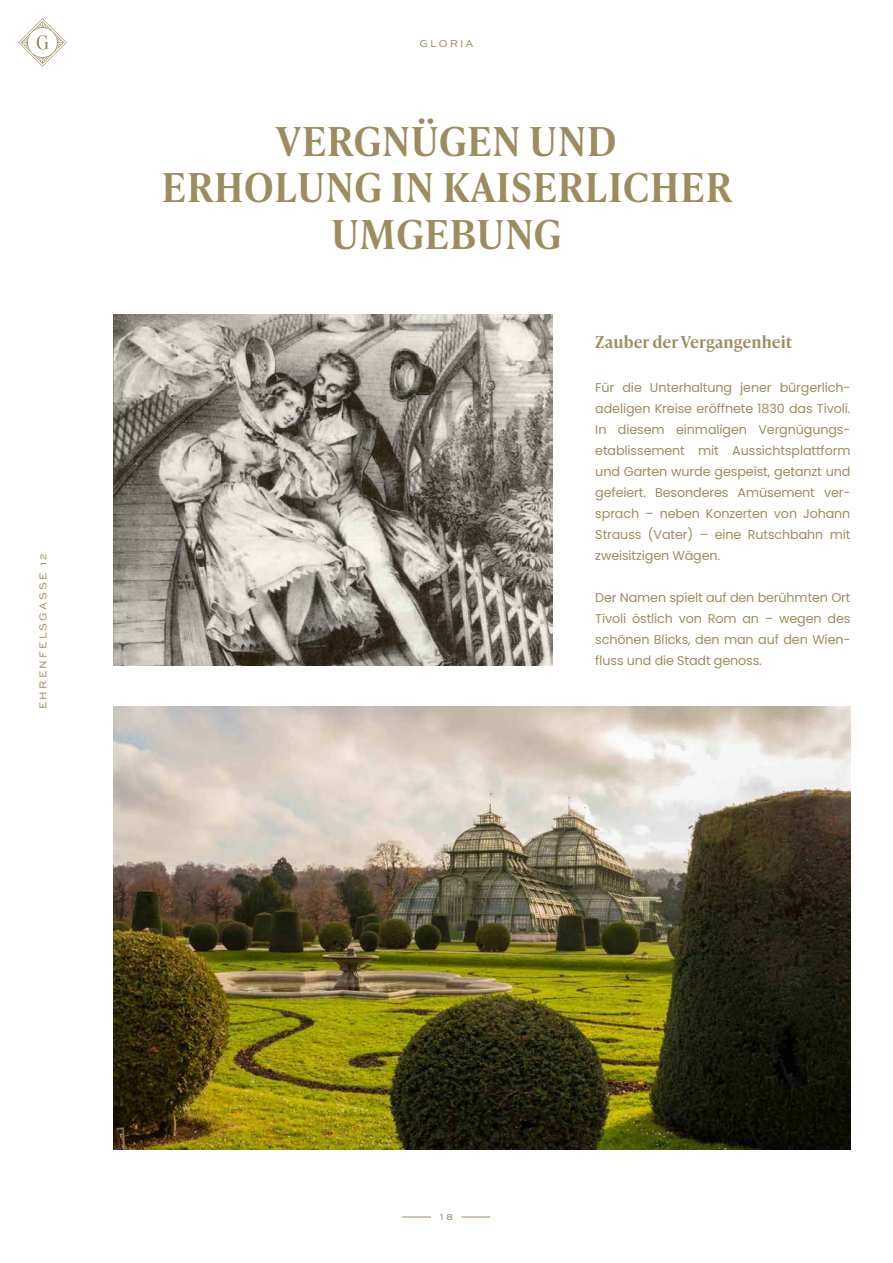
<style>
.page{position:relative;width:893px;height:1263px;background:#fff}
.page>*{position:absolute;margin:0;border:0;box-sizing:border-box;transform-origin:0 0}
.t1{font:600 39.75px/46.5px "Ivy Presto Text";letter-spacing:.01em;color:#9d8c5e;text-align:center}
.t2{font:600 16.5px "Ivy Presto Text";color:#9d8c5e}
.t3{font:12.75px/21px "Poppins";letter-spacing:-.01em;color:#9d8c5e;text-align:justify}
.t4{font:10.5px "Sweet Sans Pro";letter-spacing:.2em;color:#9d8c5e}
</style>
<div class="page">
<img style="left:113px;top:315px;width:440px;height:350px">
<img style="left:113px;top:707px;width:737px;height:442px">
<svg style="left:402px;top:1216px;width:29px;height:1px"></svg>
<svg style="left:18px;top:18px;width:49px;height:49px"></svg>
<svg style="left:461px;top:1216px;width:29px;height:1px"></svg>
<p class="t4" style="left:36px;top:709px;width:157px;rotate:-90deg">EHRENFELSGASSE 12</p>
<p class="t4" style="left:419px;top:36px;width:56px">GLORIA</p>
<h1 class="t1" style="left:162px;top:116px;width:572px">VERGNÜGEN UND<br>ERHOLUNG IN KAISERLICHER<br>UMGEBUNG</h1>
<p class="t2" style="left:595px;top:330px;width:198px">Zauber der Vergangenheit</p>
<p class="t3" style="left:595px;top:377px;width:257px">Für die Unterhaltung jener bürgerlich&shy;adeligen Kreise eröffnete 1830 das Tivoli.<br>In diesem einmaligen Vergnügungs&shy;etablissement mit Aussichtsplattform und Garten wurde gespeist, getanzt und gefeiert. Besonderes Amüsement ver&shy;sprach – neben Konzerten von Johann Strauss (Vater) – eine Rutschbahn mit zweisitzigen Wägen.</p>
<p class="t3" style="left:595px;top:587px;width:257px">Der Namen spielt auf den berühmten Ort Tivoli östlich von Rom an – wegen des schönen Blicks, den man auf den Wien&shy;fluss und die Stadt genoss.</p>
<p class="t4" style="left:440px;top:1209px;width:15px">18</p>
</div>
